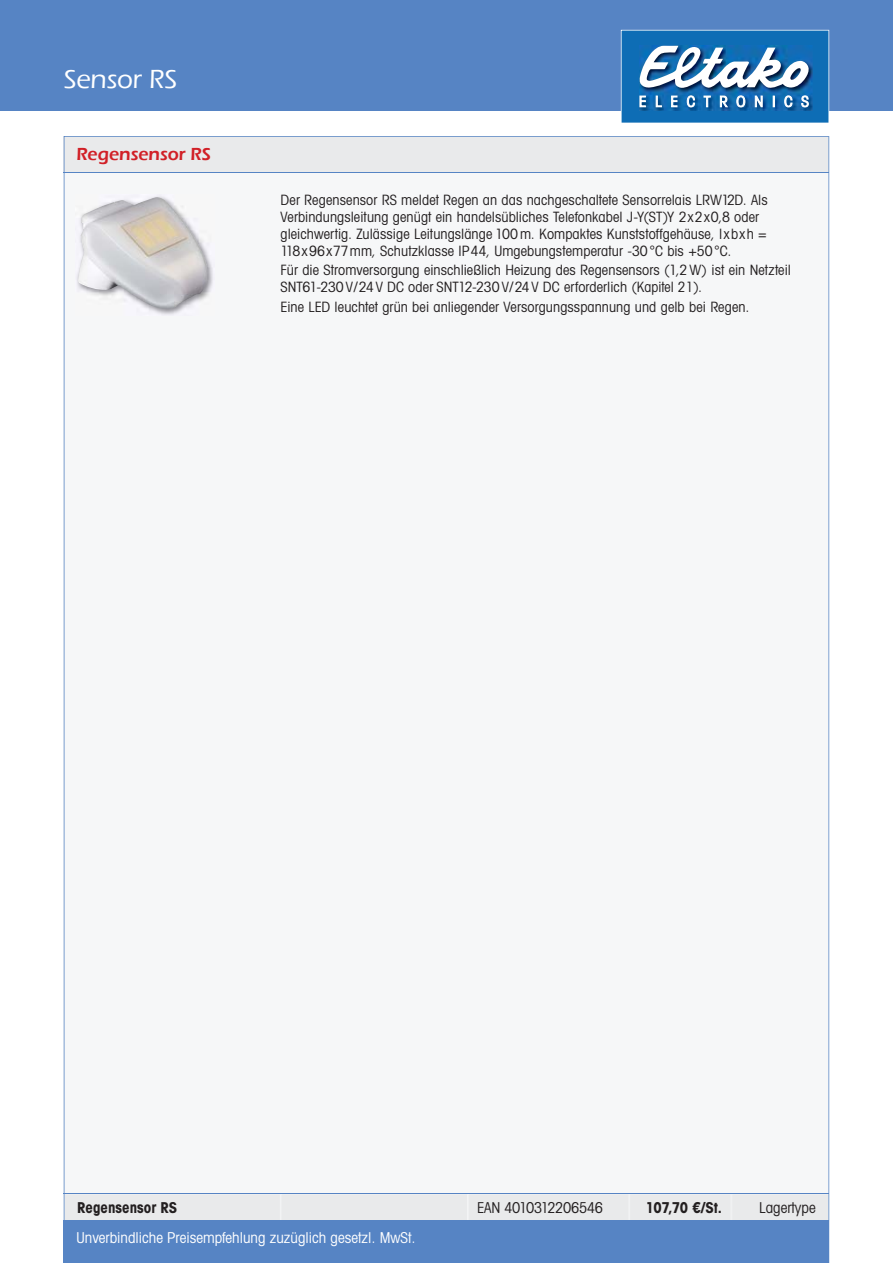
<style>
.page{position:relative;width:893px;height:1263px;background:#fff}
.page>*{position:absolute;margin:0;border:0;box-sizing:border-box;transform-origin:0 0}
.t1{font:500 27px "Eras ITC";letter-spacing:-.005em;color:#fff}
.t2{font:600 18px "Eras ITC";color:#d12027}
.t3{font:condensed 15px "Avant Garde";color:#fff}
.t4{font:condensed 15px "Avant Garde";letter-spacing:-.005em;color:#231f20}
.t5{font:700 condensed 15px "Avant Garde";color:#231f20}
.t6{font:condensed 14.25px/17.1px "Avant Garde";letter-spacing:.005em;color:#231f20}
</style>
<div class="page">
<div style="left:0;top:0;width:893px;height:111px;background:#5684c4"></div>
<svg style="left:621px;top:30px;width:208px;height:93px;background:#4486bb"></svg>
<div style="left:64px;top:136px;width:765px;height:1084px;background:#f6f7f8"></div>
<hr style="left:64px;top:1194px;width:765px;height:1px;background:#5684c4">
<img style="left:76px;top:195px;width:139px;height:121px">
<img style="left:78px;top:197px;width:130px;height:112px">
<div style="left:64px;top:1220px;width:765px;height:43px;background:#5684c4"></div>
<h1 class="t1" style="left:64px;top:64px;width:115px">Sensor RS</h1>
<p class="t2" style="left:76px;top:144px;width:136px">Regensensor RS</p>
<p class="t6" style="left:281px;top:192px;width:489px">Der Regensensor RS meldet Regen an das nachgeschaltete Sensorrelais LRW12D. Als Verbindungsleitung genügt ein handelsübliches Telefonkabel J-Y(ST)Y 2x2x0,8 oder gleichwertig. Zulässige Leitungslänge 100m. Kompaktes Kunststoffgehäuse, lxbxh = 118x96x77mm, Schutzklasse IP44, Umgebungstemperatur -30°C bis +50°C.</p>
<p class="t6" style="left:281px;top:263px;width:512px">Für die Stromversorgung einschließlich Heizung des Regensensors (1,2W) ist ein Netzteil<br>SNT61-230 V/24V DC oder SNT12-230 V/24V DC erforderlich (Kapitel 21).</p>
<p class="t6" style="left:281px;top:299px;width:470px">Eine LED leuchtet grün bei anliegender Versorgungsspannung und gelb bei Regen.</p>
<p class="t5" style="left:77px;top:1203px;width:102px">Regensensor RS</p>
<p class="t4" style="left:477px;top:1202px;width:128px">EAN 4010312206546</p>
<p class="t5" style="left:646px;top:1203px;width:78px">107,70 €/St.</p>
<p class="t4" style="left:759px;top:1202px;width:58px">Lagertype</p>
<p class="t3" style="left:76px;top:1232px;width:341px">Unverbindliche Preisempfehlung zuzüglich gesetzl. MwSt.</p>
</div>
